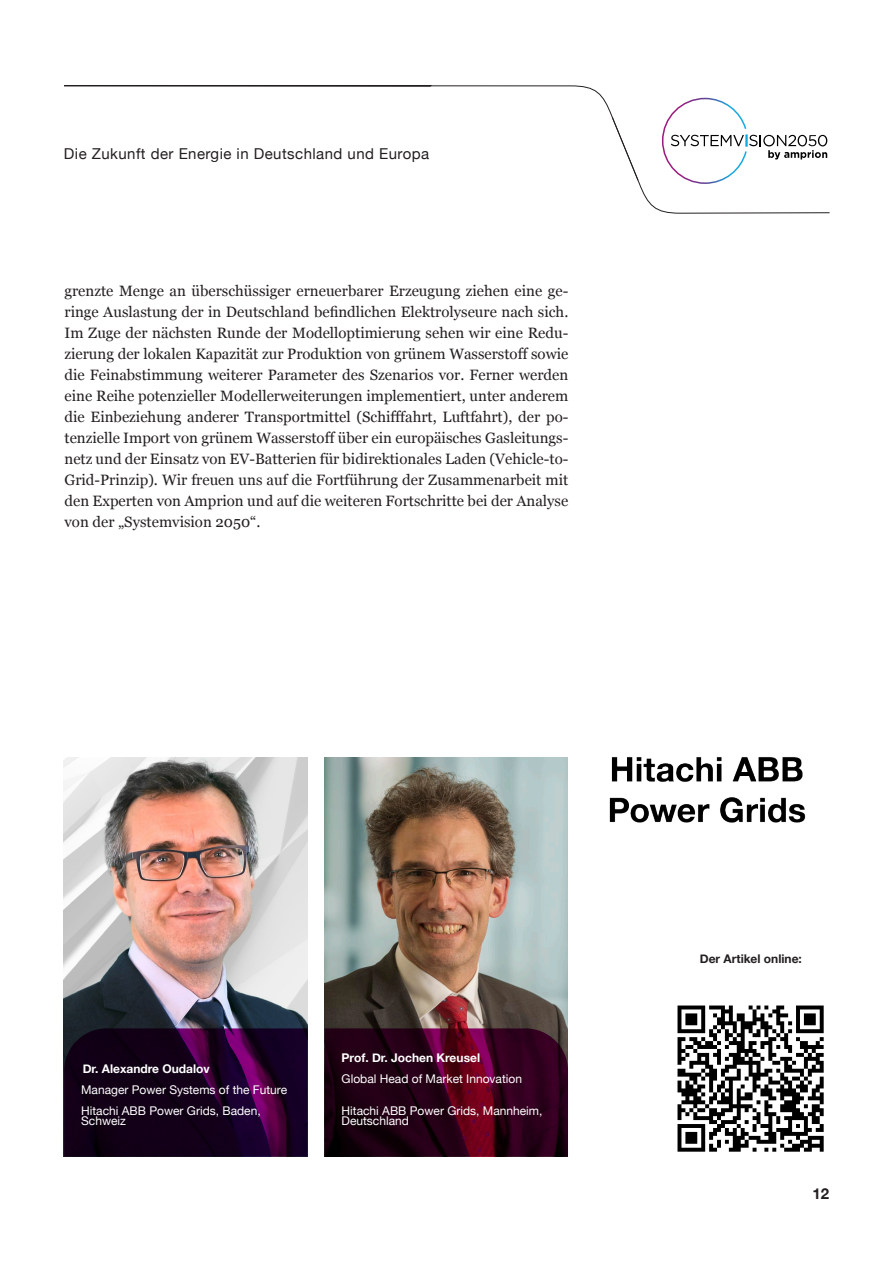
<style>
.page{position:relative;width:893px;height:1263px;background:#fff}
.page>*{position:absolute;margin:0;border:0;box-sizing:border-box;transform-origin:0 0}
.Body-Einzug{font:15px/21px "Georgia";color:#231f20;text-align:justify}
.t1{font:15px "Helvetica Neue";letter-spacing:.03em;color:#231f20}
.t2{font:700 15px "Helvetica Neue";color:#231f20}
.Autor_klein{font:12px/10.5px "Helvetica Neue";color:#fff}
.Autor_klein-2{font:700 12px "Helvetica Neue";color:#fff}
.Absatzformat_1{font:700 12px "Helvetica Neue";color:#231f20}
</style>
<div class="page">
<svg style="left:64px;top:85px;width:547px;height:30px"></svg>
<svg style="left:611px;top:97px;width:219px;height:117px"></svg>
<img style="left:324px;top:758px;width:244px;height:399px">
<img style="left:64px;top:758px;width:243px;height:399px">
<img style="left:677px;top:1005px;width:147px;height:147px">
<svg style="left:325px;top:1028px;width:243px;height:128px;background:#310118"></svg>
<svg style="left:64px;top:1028px;width:244px;height:128px;background:#1c0022"></svg>
<img style="left:609px;top:757px;width:197px;height:66px">
<p class="t1" style="left:64px;top:143px;width:367px">Die Zukunft der Energie in Deutschland und Europa</p>
<p class="Body-Einzug" style="left:65px;top:279px;width:505px">grenzte Menge an überschüssiger erneuerbarer Erzeugung ziehen eine ge&shy;ringe Auslastung der in Deutschland befindlichen Elektrolyseure nach sich.<br>Im Zuge der nächsten Runde der Modelloptimierung sehen wir eine Redu&shy;zierung der lokalen Kapazität zur Produktion von grünem Wasserstoff sowie die Feinabstimmung weiterer Parameter des Szenarios vor. Ferner werden eine Reihe potenzieller Modellerweiterungen implementiert, unter anderem die Einbeziehung anderer Transportmittel (Schifffahrt, Luftfahrt), der po&shy;tenzielle Import von grünem Wasserstoff über ein europäisches Gasleitungs&shy;netz und der Einsatz von EV-Batterien für bidirektionales Laden (Vehicle-to-Grid-Prinzip). Wir freuen uns auf die Fortführung der Zusammenarbeit mit den Experten von Amprion und auf die weiteren Fortschritte bei der Analyse von der „Systemvision 2050“.</p>
<p class="Autor_klein-2" style="left:83px;top:1059px;width:129px">Dr. Alexandre Oudalov</p>
<p class="Autor_klein" style="left:81px;top:1085px;width:208px">Manager Power Systems of the Future</p>
<p class="Autor_klein" style="left:81px;top:1106px;width:181px">Hitachi ABB Power Grids, Baden,<br>Schweiz</p>
<p class="Autor_klein-2" style="left:342px;top:1048px;width:140px">Prof. Dr. Jochen Kreusel</p>
<p class="Autor_klein" style="left:342px;top:1074px;width:182px">Global Head of Market Innovation</p>
<p class="Autor_klein" style="left:342px;top:1106px;width:202px">Hitachi ABB Power Grids, Mannheim,<br>Deutschland</p>
<p class="Absatzformat_1" style="left:700px;top:949px;width:104px">Der Artikel online:</p>
<p class="t2" style="left:812px;top:1181px;width:18px">12</p>
</div>
